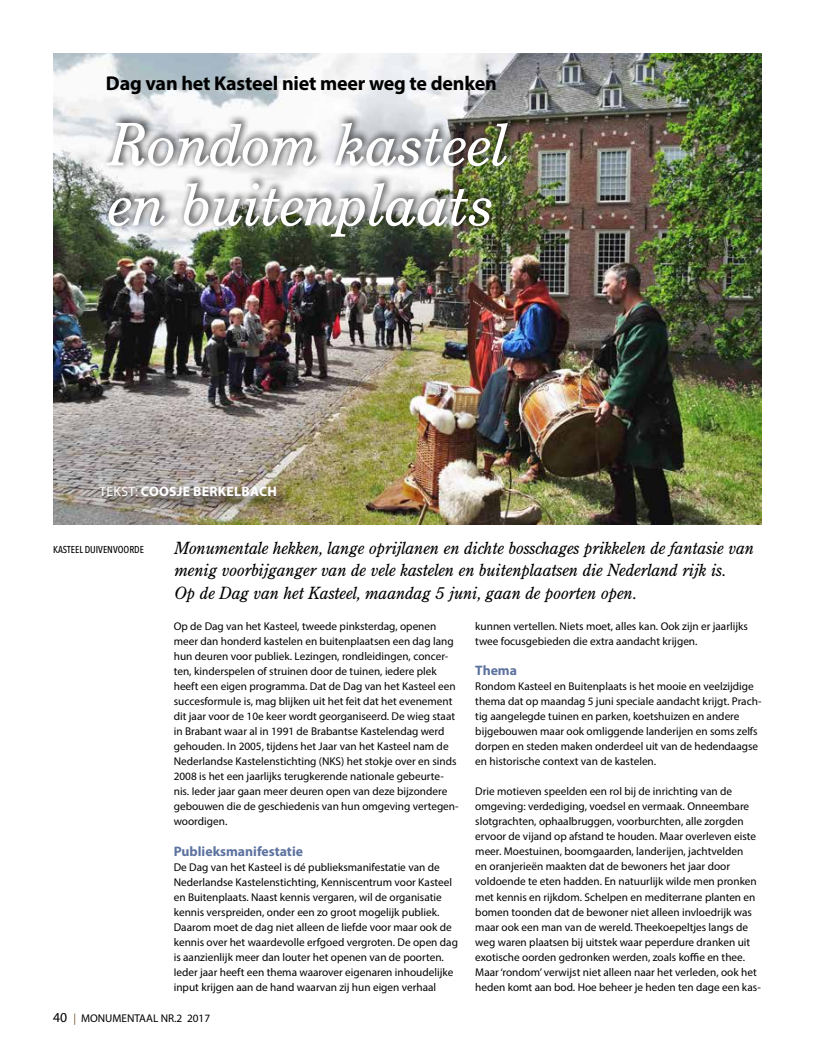
<style>
.page{position:relative;width:815px;height:1053px;background:#fff}
.page>*{position:absolute;margin:0;border:0;box-sizing:border-box;transform-origin:0 0}
.t1{font:italic 60px/60px "Century ATF Schoolbook BQ";letter-spacing:-.01em;color:#fff}
.t2{font:700 20px "Myriad Pro";letter-spacing:-.01em;color:#000}
.t3{font:italic 17.5px/22.5px "Century ATF Old Style BQ";color:#000}
.t4{font:700 13.75px "Myriad Pro";color:#5c729f}
.t5{font:700 13.75px "Myriad Pro";letter-spacing:.02em;color:#fff}
.t6{font:11.25px/15px "Myriad Pro";color:#000}
.t7{font:500 10px "Avenir Next Condensed";color:#000}
.s1{font-weight:400}
.s2{font-size:13.75px}
.s3{color:#6e5a2e}
</style>
<div class="page">
<img style="left:53px;top:53px;width:709px;height:471px">
<div style="left:102px;top:113px;width:415px;height:129px;background:#000;opacity:.75"></div>
<div style="left:101px;top:486px;width:190px;height:25px;background:#000;opacity:.75"></div>
<h2 class="t2" style="left:106px;top:70px;width:392px">Dag van het Kasteel niet meer weg te denken</h2>
<h1 class="t1" style="left:106px;top:116px;width:403px">Rondom kasteel en buitenplaats</h1>
<p class="t5" style="left:100px;top:482px;width:179px"><span class="s1">TEKST:</span> COOSJE BERKELBACH</p>
<p class="t7" style="left:53px;top:543px;width:92px">KASTEEL DUIVENVOORDE</p>
<h3 class="t3" style="left:174px;top:536px;width:581px">Monumentale hekken, lange oprijlanen en dichte bosschages prikkelen de fantasie van menig voorbijganger van de vele kastelen en buitenplaatsen die Nederland rijk is.<br>Op de Dag van het Kasteel, maandag 5 juni, gaan de poorten open.</h3>
<p class="t6" style="left:174px;top:619px;width:286px">Op de Dag van het Kasteel, tweede pinksterdag, openen meer dan honderd kastelen en buitenplaatsen een dag lang hun deuren voor publiek. Lezingen, rondleidingen, concer&shy;ten, kinderspelen of struinen door de tuinen, iedere plek heeft een eigen programma. Dat de Dag van het Kasteel een succesformule is, mag blijken uit het feit dat het evenement dit jaar voor de 10e keer wordt georganiseerd. De wieg staat in Brabant waar al in 1991 de Brabantse Kastelendag werd gehouden. In 2005, tijdens het Jaar van het Kasteel nam de Nederlandse Kastelenstichting (NKS) het stokje over en sinds 2008 is het een jaarlijks terugkerende nationale gebeurte&shy;nis. Ieder jaar gaan meer deuren open van deze bijzondere gebouwen die de geschiedenis van hun omgeving vertegen&shy;woordigen.</p>
<p class="t4" style="left:174px;top:841px;width:131px">Publieksmanifestatie</p>
<p class="t6" style="left:174px;top:859px;width:286px">De Dag van het Kasteel is dé publieksmanifestatie van de Nederlandse Kastelenstichting, Kenniscentrum voor Kasteel en Buitenplaats. Naast kennis vergaren, wil de organisatie kennis verspreiden, onder een zo groot mogelijk publiek.<br>Daarom moet de dag niet alleen de liefde voor maar ook de kennis over het waardevolle erfgoed vergroten. De open dag is aanzienlijk meer dan louter het openen van de poorten.<br>Ieder jaar heeft een thema waarover eigenaren inhoudelijke input krijgen aan de hand waarvan zij hun eigen verhaal</p>
<p class="t6" style="left:475px;top:619px;width:274px">kunnen vertellen. Niets moet, alles kan. Ook zijn er jaarlijks twee focusgebieden die extra aandacht krijgen.</p>
<p class="t4" style="left:475px;top:661px;width:43px">Thema</p>
<p class="t6" style="left:475px;top:679px;width:288px">Rondom Kasteel en Buitenplaats is het mooie en veelzijdige thema dat op maandag 5 juni speciale aandacht krijgt. Prach&shy;tig aangelegde tuinen en parken, koetshuizen en andere bijgebouwen maar ook omliggende landerijen en soms zelfs dorpen en steden maken onderdeel uit van de hedendaagse en historische context van de kastelen.</p>
<p class="t6" style="left:475px;top:784px;width:287px">Drie motieven speelden een rol bij de inrichting van de omgeving: verdediging, voedsel en vermaak. Onneembare slotgrachten, ophaalbruggen, voorburchten, alle zorgden ervoor de vijand op afstand te houden. Maar overleven eiste meer. Moestuinen, boomgaarden, landerijen, jachtvelden<br>en oranjerieën maakten dat de bewoners het jaar door voldoende te eten hadden. En natuurlijk wilde men pronken met kennis en rijkdom. Schelpen en mediterrane planten en bomen toonden dat de bewoner niet alleen invloedrijk was maar ook een man van de wereld. Theekoepeltjes langs de weg waren plaatsen bij uitstek waar peperdure dranken uit exotische oorden gedronken werden, zoals koffie en thee.<br>Maar ‘rondom’ verwijst niet alleen naar het verleden, ook het heden komt aan bod. Hoe beheer je heden ten dage een kas-</p>
<p class="t6" style="left:53px;top:1010px;width:159px"><span class="s2">40</span> <span class="s3">|</span> MONUMENTAAL NR.2 2017</p>
</div>
